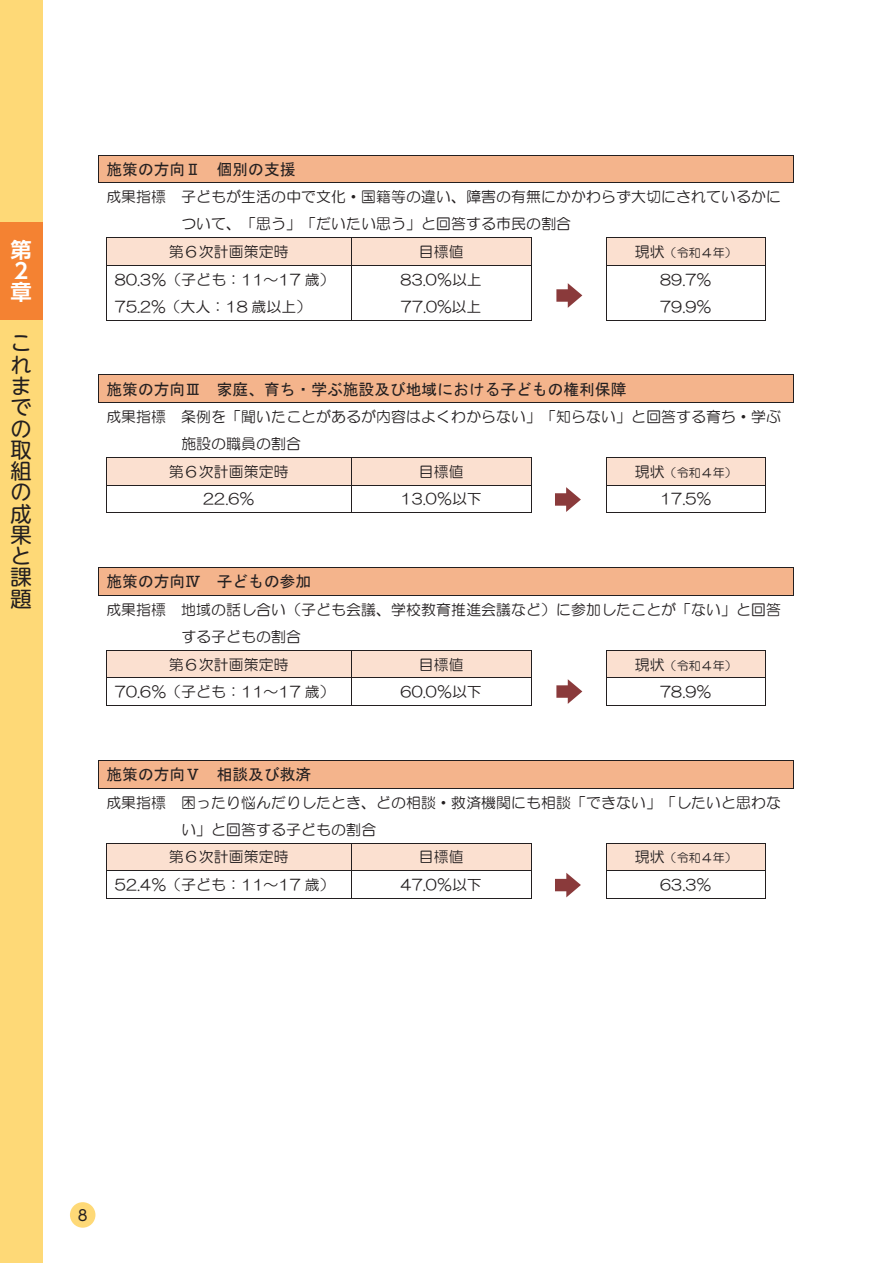
<style>
.page{position:relative;width:893px;height:1263px;background:#fff}
.page>*{position:absolute;margin:0;border:0;box-sizing:border-box;transform-origin:0 0}
.t1{font:21.3px/21.3px "UD Shin M Go Pro";color:#231f20;text-align:justify}
.t2{font:700 21.3px/21.3px "UD Shin Go NT Pro De";color:#fff;text-align:justify}
.t3{font:15.75px "MS Gothic";letter-spacing:.005em;color:#231f20}
.t4{font:14.85px/27px "HG Maru Gothic MPRO";letter-spacing:.005em;color:#231f20}
.t5{font:14.85px "UD Shin M Go Pro";color:#231f20}
.t6{font:12px "HG Maru Gothic MPRO";letter-spacing:.005em;color:#231f20}
.s1{font-size:14.85px}
</style>
<div class="page">
<div style="left:99px;top:156px;width:694px;height:27px;background:#f4b48c"></div>
<hr style="left:99px;top:155px;width:694px;height:1px;background:#231f20">
<div style="left:107px;top:238px;width:243px;height:27px;background:#fbe0d0"></div>
<div style="left:351px;top:238px;width:180px;height:27px;background:#fbe0d0"></div>
<div style="left:606px;top:238px;width:159px;height:27px;background:#fbe0d0"></div>
<hr style="left:107px;top:237px;width:244px;height:1px;background:#231f20">
<hr style="left:351px;top:237px;width:180px;height:1px;background:#231f20">
<hr style="left:606px;top:237px;width:159px;height:1px;background:#231f20">
<svg style="left:106px;top:237px;width:1px;height:29px"></svg>
<hr style="left:107px;top:265px;width:244px;height:1px;background:#231f20">
<svg style="left:351px;top:238px;width:1px;height:27px"></svg>
<hr style="left:351px;top:265px;width:180px;height:1px;background:#231f20">
<svg style="left:531px;top:237px;width:1px;height:29px"></svg>
<svg style="left:606px;top:238px;width:1px;height:27px"></svg>
<hr style="left:606px;top:265px;width:159px;height:1px;background:#231f20">
<svg style="left:765px;top:237px;width:1px;height:29px"></svg>
<hr style="left:106px;top:266px;width:1px;height:54px;background:#231f20">
<hr style="left:107px;top:320px;width:244px;height:1px;background:#231f20">
<hr style="left:351px;top:266px;width:1px;height:54px;background:#231f20">
<hr style="left:351px;top:320px;width:180px;height:1px;background:#231f20">
<hr style="left:531px;top:266px;width:1px;height:54px;background:#231f20">
<hr style="left:606px;top:266px;width:1px;height:54px;background:#231f20">
<hr style="left:606px;top:320px;width:159px;height:1px;background:#231f20">
<hr style="left:765px;top:266px;width:1px;height:54px;background:#231f20">
<svg style="left:98px;top:155px;width:2px;height:28px"></svg>
<hr style="left:99px;top:183px;width:694px;height:1px;background:#231f20">
<svg style="left:793px;top:155px;width:1px;height:28px"></svg>
<div style="left:106px;top:375px;width:679px;height:27px;background:#f4b48c"></div>
<hr style="left:99px;top:375px;width:694px;height:1px;background:#231f20">
<div style="left:107px;top:458px;width:243px;height:27px;background:#fbe0d0"></div>
<div style="left:351px;top:458px;width:180px;height:27px;background:#fbe0d0"></div>
<div style="left:606px;top:458px;width:159px;height:27px;background:#fbe0d0"></div>
<hr style="left:107px;top:457px;width:244px;height:1px;background:#231f20">
<hr style="left:351px;top:457px;width:180px;height:1px;background:#231f20">
<hr style="left:606px;top:457px;width:159px;height:1px;background:#231f20">
<hr style="left:107px;top:485px;width:244px;height:1px;background:#231f20">
<hr style="left:351px;top:485px;width:180px;height:1px;background:#231f20">
<hr style="left:606px;top:485px;width:159px;height:1px;background:#231f20">
<svg style="left:106px;top:457px;width:1px;height:56px"></svg>
<hr style="left:107px;top:512px;width:244px;height:1px;background:#231f20">
<svg style="left:351px;top:458px;width:1px;height:54px"></svg>
<hr style="left:351px;top:512px;width:180px;height:1px;background:#231f20">
<svg style="left:531px;top:457px;width:1px;height:56px"></svg>
<svg style="left:606px;top:458px;width:1px;height:54px"></svg>
<hr style="left:606px;top:512px;width:159px;height:1px;background:#231f20">
<svg style="left:765px;top:457px;width:1px;height:56px"></svg>
<svg style="left:98px;top:375px;width:2px;height:28px"></svg>
<hr style="left:99px;top:402px;width:694px;height:1px;background:#231f20">
<svg style="left:793px;top:375px;width:1px;height:28px"></svg>
<div style="left:99px;top:568px;width:694px;height:27px;background:#f4b48c"></div>
<hr style="left:99px;top:567px;width:694px;height:1px;background:#231f20">
<div style="left:107px;top:651px;width:243px;height:27px;background:#fbe0d0"></div>
<div style="left:351px;top:651px;width:180px;height:27px;background:#fbe0d0"></div>
<div style="left:606px;top:651px;width:159px;height:27px;background:#fbe0d0"></div>
<hr style="left:107px;top:650px;width:244px;height:1px;background:#231f20">
<hr style="left:351px;top:650px;width:180px;height:1px;background:#231f20">
<hr style="left:606px;top:650px;width:159px;height:1px;background:#231f20">
<hr style="left:107px;top:678px;width:244px;height:1px;background:#231f20">
<hr style="left:351px;top:678px;width:180px;height:1px;background:#231f20">
<hr style="left:606px;top:678px;width:159px;height:1px;background:#231f20">
<svg style="left:106px;top:650px;width:1px;height:56px"></svg>
<hr style="left:107px;top:705px;width:244px;height:1px;background:#231f20">
<svg style="left:351px;top:651px;width:1px;height:54px"></svg>
<hr style="left:351px;top:705px;width:180px;height:1px;background:#231f20">
<svg style="left:531px;top:650px;width:1px;height:56px"></svg>
<svg style="left:606px;top:651px;width:1px;height:54px"></svg>
<hr style="left:606px;top:705px;width:159px;height:1px;background:#231f20">
<svg style="left:765px;top:650px;width:1px;height:56px"></svg>
<svg style="left:98px;top:567px;width:1px;height:29px"></svg>
<hr style="left:99px;top:595px;width:694px;height:1px;background:#231f20">
<svg style="left:793px;top:567px;width:1px;height:29px"></svg>
<div style="left:99px;top:761px;width:694px;height:27px;background:#f4b48c"></div>
<hr style="left:99px;top:760px;width:694px;height:1px;background:#231f20">
<div style="left:107px;top:843px;width:243px;height:27px;background:#fbe0d0"></div>
<div style="left:351px;top:843px;width:180px;height:27px;background:#fbe0d0"></div>
<div style="left:606px;top:843px;width:159px;height:27px;background:#fbe0d0"></div>
<hr style="left:107px;top:843px;width:244px;height:1px;background:#231f20">
<hr style="left:351px;top:843px;width:180px;height:1px;background:#231f20">
<hr style="left:606px;top:843px;width:159px;height:1px;background:#231f20">
<hr style="left:107px;top:870px;width:244px;height:1px;background:#231f20">
<hr style="left:351px;top:870px;width:180px;height:1px;background:#231f20">
<hr style="left:606px;top:870px;width:159px;height:1px;background:#231f20">
<svg style="left:106px;top:843px;width:1px;height:56px"></svg>
<hr style="left:107px;top:898px;width:244px;height:1px;background:#231f20">
<svg style="left:351px;top:844px;width:1px;height:54px"></svg>
<hr style="left:351px;top:898px;width:180px;height:1px;background:#231f20">
<svg style="left:531px;top:843px;width:1px;height:56px"></svg>
<svg style="left:606px;top:844px;width:1px;height:54px"></svg>
<hr style="left:606px;top:898px;width:159px;height:1px;background:#231f20">
<svg style="left:765px;top:843px;width:1px;height:56px"></svg>
<svg style="left:98px;top:760px;width:1px;height:29px"></svg>
<hr style="left:99px;top:788px;width:694px;height:1px;background:#231f20">
<svg style="left:793px;top:760px;width:1px;height:29px"></svg>
<svg style="left:555px;top:873px;width:26px;height:24px"></svg>
<svg style="left:556px;top:679px;width:26px;height:25px"></svg>
<svg style="left:556px;top:283px;width:26px;height:25px"></svg>
<svg style="left:555px;top:487px;width:26px;height:25px"></svg>
<div style="left:0;top:0;width:43px;height:1263px;background:#fed977"></div>
<div style="left:70px;top:1202px;width:25px;height:26px;background:#fed977;border-radius:50%"></div>
<div style="left:0;top:222px;width:43px;height:98px;background:#f48232"></div>
<h1 class="t2" style="left:11px;top:239px;width:23px">第２章</h1>
<h1 class="t1" style="left:11px;top:332px;width:22px">これまでの取組の成果と課題</h1>
<p class="t3" style="left:106px;top:161px;width:191px">施策の方向Ⅱ 個別の支援</p>
<p class="t4" style="left:106px;top:183px;width:676px">成果指標 子どもが生活の中で文化・国籍等の違い、障害の有無にかかわらず大切にされているかに</p>
<p class="t4" style="left:181px;top:210px;width:391px">ついて、「思う」「だいたい思う」と回答する市民の割合</p>
<p class="t4" style="left:169px;top:238px;width:121px">第６次計画策定時</p>
<p class="t4" style="left:419px;top:238px;width:46px">目標値</p>
<p class="t6" style="left:635px;top:247px;width:104px"><span class="s1">現状</span>（令和４年）</p>
<p class="t4" style="left:115px;top:266px;width:221px">80.3％（子ども：11～17 歳）<br>75.2%（大人：18 歳以上）</p>
<p class="t4" style="left:400px;top:266px;width:83px">83.0％以上<br>77.0%以上</p>
<p class="t4" style="left:660px;top:266px;width:53px">89.7％<br>79.9％</p>
<p class="t3" style="left:106px;top:381px;width:522px">施策の方向Ⅲ 家庭、育ち・学ぶ施設及び地域における子どもの権利保障</p>
<p class="t4" style="left:106px;top:403px;width:676px">成果指標 条例を「聞いたことがあるが内容はよくわからない」「知らない」と回答する育ち・学ぶ</p>
<p class="t4" style="left:181px;top:430px;width:121px">施設の職員の割合</p>
<p class="t4" style="left:169px;top:458px;width:121px">第６次計画策定時</p>
<p class="t4" style="left:419px;top:458px;width:46px">目標値</p>
<p class="t6" style="left:635px;top:466px;width:104px"><span class="s1">現状</span>（令和４年）</p>
<p class="t4" style="left:203px;top:485px;width:53px">22.6％</p>
<p class="t4" style="left:400px;top:485px;width:83px">13.0％以下</p>
<p class="t4" style="left:660px;top:485px;width:53px">17.5％</p>
<p class="t3" style="left:106px;top:574px;width:206px">施策の方向Ⅳ 子どもの参加</p>
<p class="t4" style="left:106px;top:596px;width:676px">成果指標 地域の話し合い（子ども会議、学校教育推進会議など）に参加したことが「ない」と回答</p>
<p class="t4" style="left:181px;top:623px;width:121px">する子どもの割合</p>
<p class="t4" style="left:169px;top:651px;width:121px">第６次計画策定時</p>
<p class="t4" style="left:419px;top:651px;width:46px">目標値</p>
<p class="t6" style="left:635px;top:659px;width:104px"><span class="s1">現状</span>（令和４年）</p>
<p class="t4" style="left:115px;top:678px;width:221px">70.6％（子ども：11～17 歳）</p>
<p class="t4" style="left:400px;top:678px;width:83px">60.0％以下</p>
<p class="t4" style="left:660px;top:678px;width:53px">78.9％</p>
<p class="t3" style="left:106px;top:766px;width:206px">施策の方向Ⅴ 相談及び救済</p>
<p class="t4" style="left:106px;top:789px;width:676px">成果指標 困ったり悩んだりしたとき、どの相談・救済機関にも相談「できない」「したいと思わな</p>
<p class="t4" style="left:181px;top:816px;width:196px">い」と回答する子どもの割合</p>
<p class="t4" style="left:169px;top:843px;width:121px">第６次計画策定時</p>
<p class="t4" style="left:419px;top:843px;width:46px">目標値</p>
<p class="t6" style="left:635px;top:852px;width:104px"><span class="s1">現状</span>（令和４年）</p>
<p class="t4" style="left:115px;top:871px;width:221px">52.4％（子ども：11～17 歳）</p>
<p class="t4" style="left:400px;top:871px;width:83px">47.0％以下</p>
<p class="t4" style="left:660px;top:871px;width:53px">63.3％</p>
<p class="t5" style="left:78px;top:1203px;width:11px">8</p>
</div>
